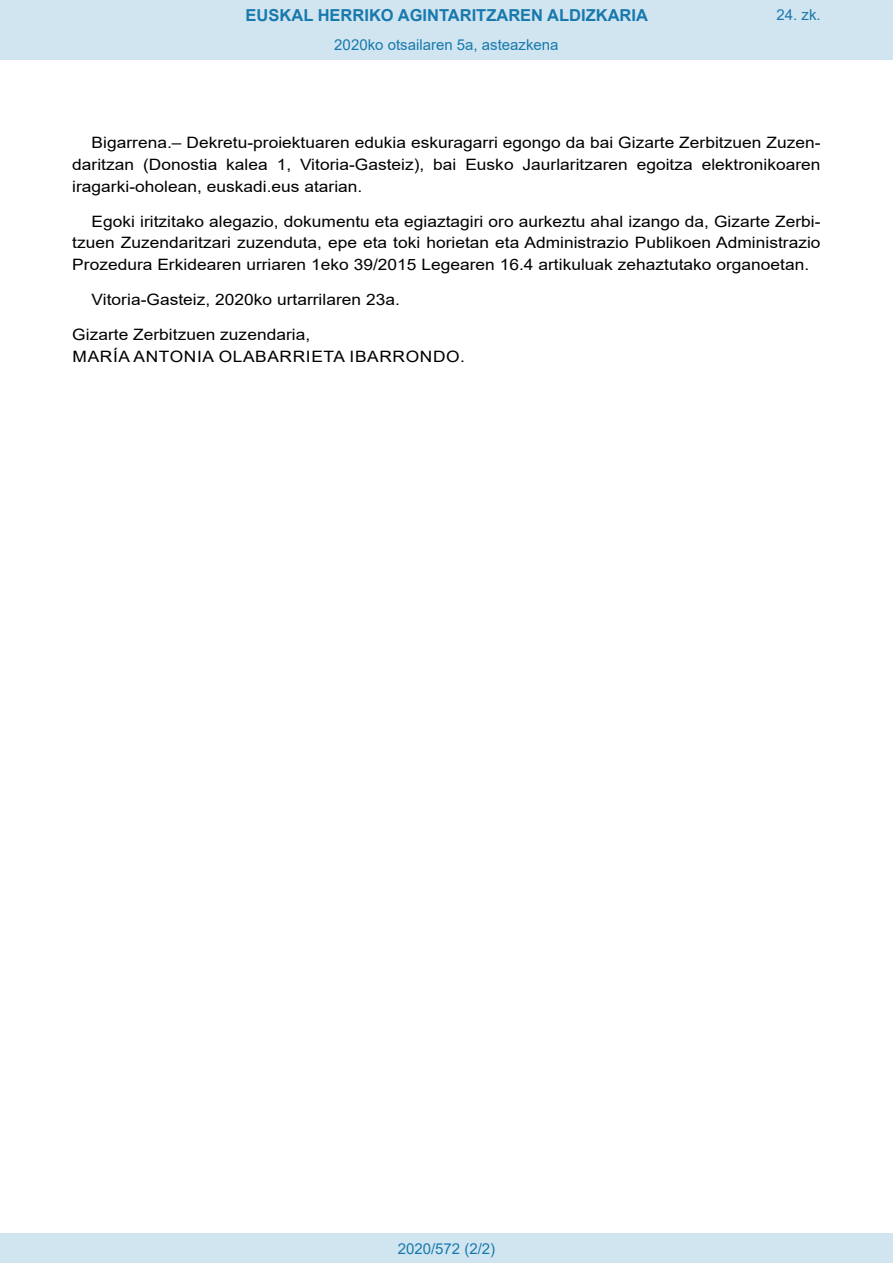
<style>
.page{position:relative;width:893px;height:1263px;background:#fff}
.page>*{position:absolute;margin:0;border:0;box-sizing:border-box;transform-origin:0 0}
.t1{font:700 16.5px "Arial";color:#1879ad}
.BOPVDetalle{font:15.6px/21.9px "Arial";color:#000;text-align:justify;scale:1.11 1}
.BOPVFirmaLugFec{font:15.6px "Arial";color:#000;scale:1.11 1}
.BOPVFirmaNombre{font:15.6px "Arial";letter-spacing:.035em;color:#000;scale:1.11 1}
.BOPVFirmaPuesto{font:15.6px "Arial";color:#000;scale:1.11 1}
.Paginacion_Centro{font:15px "Arial";color:#1879ad}
</style>
<div class="page">
<div style="left:0;top:0;width:893px;height:60px;background:#d0e5f0"></div>
<div style="left:0;top:1233px;width:893px;height:30px;background:#d0e5f0"></div>
<p class="t1" style="left:246px;top:3px;width:404px">EUSKAL HERRIKO AGINTARITZAREN ALDIZKARIA</p>
<p class="Paginacion_Centro" style="left:334px;top:35px;width:226px">2020ko otsailaren 5a, asteazkena</p>
<p class="Paginacion_Centro" style="left:776px;top:5px;width:46px">24. zk.</p>
<p class="BOPVDetalle" style="left:72px;top:132px;width:676px;text-indent:19px">Bigarrena.– Dekretu-proiektuaren edukia eskuragarri egongo da bai Gizarte Zerbitzuen Zuzen&shy;daritzan (Donostia kalea 1, Vitoria-Gasteiz), bai Eusko Jaurlaritzaren egoitza elektronikoaren iragarki-oholean, euskadi.eus atarian.</p>
<p class="BOPVDetalle" style="left:72px;top:210px;width:676px;text-indent:19px">Egoki iritzitako alegazio, dokumentu eta egiaztagiri oro aurkeztu ahal izango da, Gizarte Zerbi&shy;tzuen Zuzendaritzari zuzenduta, epe eta toki horietan eta Administrazio Publikoen Administrazio Prozedura Erkidearen urriaren 1eko 39/2015 Legearen 16.4 artikuluak zehaztutako organoetan.</p>
<p class="BOPVFirmaLugFec" style="left:92px;top:289px;width:279px">Vitoria-Gasteiz, 2020ko urtarrilaren 23a.</p>
<p class="BOPVFirmaPuesto" style="left:72px;top:323px;width:216px">Gizarte Zerbitzuen zuzendaria,</p>
<p class="BOPVFirmaNombre" style="left:73px;top:345px;width:355px">MARÍA ANTONIA OLABARRIETA IBARRONDO.</p>
<p class="Paginacion_Centro" style="left:398px;top:1238px;width:99px">2020/572 (2/2)</p>
</div>
